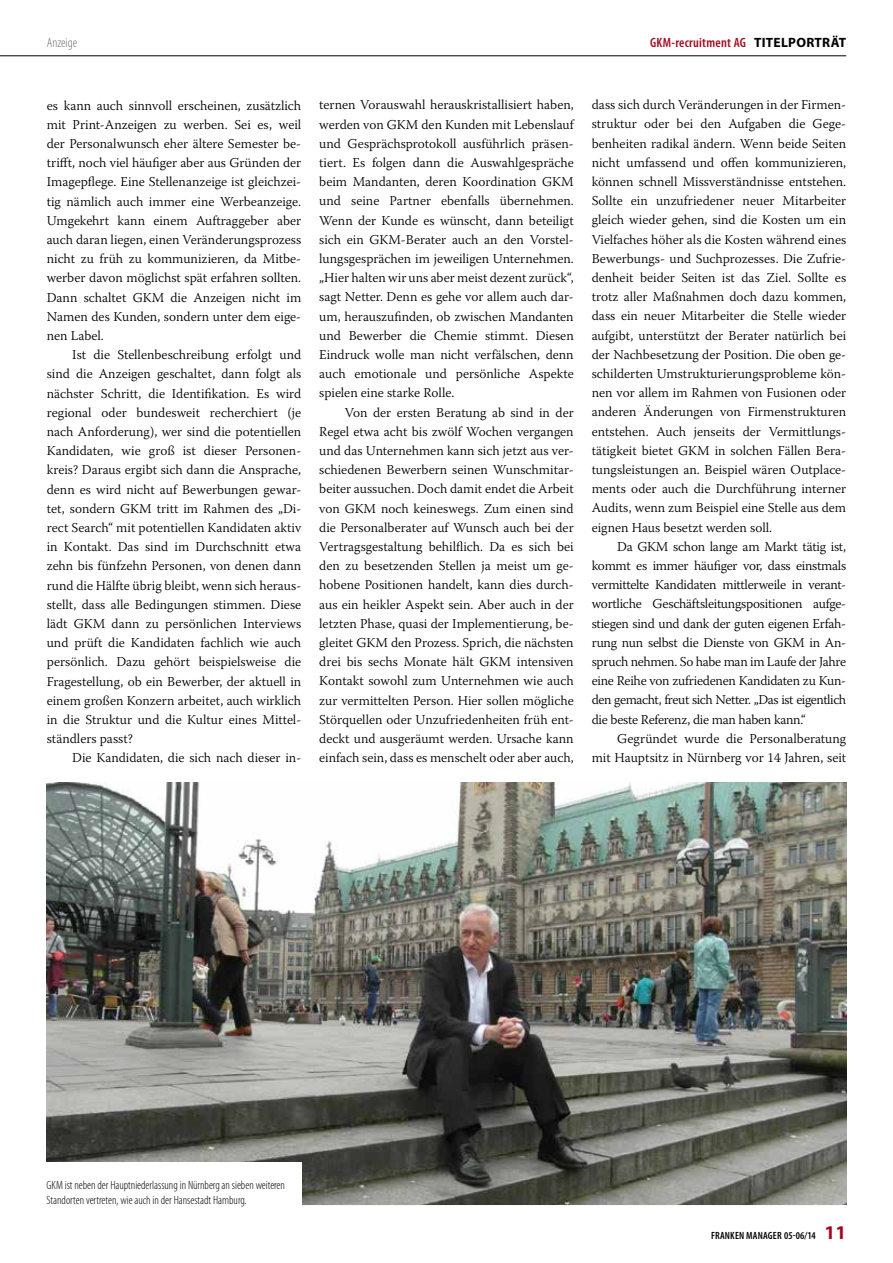
<style>
.page{position:relative;width:893px;height:1263px;background:#fff}
.page>*{position:absolute;margin:0;border:0;box-sizing:border-box;transform-origin:0 0}
.t1{font:300 13.5px/19.2px "Warnock Pro";color:#000;text-align:justify}
.t2{font:600 condensed 13.5px "Myriad Pro";letter-spacing:.02em;color:#a00c1f}
.t3{font:300 condensed 13.5px "Myriad Pro";color:#6f6f6e}
.t4{font:300 condensed 12px/15px "Myriad Pro";color:#000}
.t5{font:600 condensed 10.5px "Myriad Pro";letter-spacing:.02em;color:#000}
.s1{font-weight:700;font-stretch:normal;color:#000}
.s2{font-weight:700;font-stretch:normal;font-size:19.5px;color:#a00c1f}
</style>
<div class="page">
<hr style="left:47px;top:1204px;width:799px;height:1px;background:#000">
<hr style="left:0;top:55px;width:846px;height:1px;background:#000">
<img style="left:47px;top:782px;width:799px;height:422px">
<div style="left:42px;top:1162px;width:260px;height:43px;background:#fff"></div>
<p class="t3" style="left:47px;top:34px;width:32px">Anzeige</p>
<p class="t2" style="left:650px;top:34px;width:197px">GKM-recruitment AG <span class="s1">TITELPORTRÄT</span></p>
<p class="t1" style="left:47px;top:95px;width:256px">es kann auch sinnvoll erscheinen, zusätzlich mit Print-Anzeigen zu werben. Sei es, weil der Personalwunsch eher ältere Semester be&shy;trifft, noch viel häufiger aber aus Gründen der Imagepflege. Eine Stellenanzeige ist gleichzei&shy;tig nämlich auch immer eine Werbeanzeige.<br>Umgekehrt kann einem Auftraggeber aber auch daran liegen, einen Veränderungsprozess nicht zu früh zu kommunizieren, da Mitbe&shy;werber davon möglichst spät erfahren sollten.<br>Dann schaltet GKM die Anzeigen nicht im Namen des Kunden, sondern unter dem eige&shy;nen Label.</p>
<p class="t1" style="left:47px;top:345px;width:256px;text-indent:26px">Ist die Stellenbeschreibung erfolgt und sind die Anzeigen geschaltet, dann folgt als nächster Schritt, die Identifikation. Es wird regional oder bundesweit recherchiert (je nach Anforderung), wer sind die potentiellen Kandidaten, wie groß ist dieser Personen&shy;kreis? Daraus ergibt sich dann die Ansprache, denn es wird nicht auf Bewerbungen gewar&shy;tet, sondern GKM tritt im Rahmen des „Di&shy;rect Search“ mit potentiellen Kandidaten aktiv in Kontakt. Das sind im Durchschnitt etwa zehn bis fünfzehn Personen, von denen dann rund die Hälfte übrig bleibt, wenn sich heraus&shy;stellt, dass alle Bedingungen stimmen. Diese lädt GKM dann zu persönlichen Interviews und prüft die Kandidaten fachlich wie auch persönlich. Dazu gehört beispielsweise die Fragestellung, ob ein Bewerber, der aktuell in einem großen Konzern arbeitet, auch wirklich in die Struktur und die Kultur eines Mittel&shy;ständlers passt?</p>
<p class="t1" style="left:72px;top:748px;width:230px">Die Kandidaten, die sich nach dieser in-</p>
<p class="t1" style="left:319px;top:95px;width:256px">ternen Vorauswahl herauskristallisiert haben, werden von GKM den Kunden mit Lebenslauf und Gesprächsprotokoll ausführlich präsen&shy;tiert. Es folgen dann die Auswahlgespräche beim Mandanten, deren Koordination GKM und seine Partner ebenfalls übernehmen.<br>Wenn der Kunde es wünscht, dann beteiligt sich ein GKM-Berater auch an den Vorstel&shy;lungsgesprächen im jeweiligen Unternehmen. „Hier halten wir uns aber meist dezent zurück“, sagt Netter. Denn es gehe vor allem auch dar&shy;um, herauszufinden, ob zwischen Mandanten und Bewerber die Chemie stimmt. Diesen Eindruck wolle man nicht verfälschen, denn auch emotionale und persönliche Aspekte spielen eine starke Rolle.</p>
<p class="t1" style="left:319px;top:402px;width:256px;text-indent:26px">Von der ersten Beratung ab sind in der Regel etwa acht bis zwölf Wochen vergangen und das Unternehmen kann sich jetzt aus ver&shy;schiedenen Bewerbern seinen Wunschmitar&shy;beiter aussuchen. Doch damit endet die Arbeit von GKM noch keineswegs. Zum einen sind die Personalberater auf Wunsch auch bei der Vertragsgestaltung behilflich. Da es sich bei den zu besetzenden Stellen ja meist um ge&shy;hobene Positionen handelt, kann dies durch&shy;aus ein heikler Aspekt sein. Aber auch in der letzten Phase, quasi der Implementierung, be&shy;gleitet GKM den Prozess. Sprich, die nächsten drei bis sechs Monate hält GKM intensiven Kontakt sowohl zum Unternehmen wie auch zur vermittelten Person. Hier sollen mögliche Störquellen oder Unzufriedenheiten früh ent&shy;deckt und ausgeräumt werden. Ursache kann einfach sein, dass es menschelt oder aber auch,</p>
<p class="t1" style="left:592px;top:95px;width:256px">dass sich durch Veränderungen in der Firmen&shy;struktur oder bei den Aufgaben die Gege&shy;benheiten radikal ändern. Wenn beide Seiten nicht umfassend und offen kommunizieren, können schnell Missverständnisse entstehen.<br>Sollte ein unzufriedener neuer Mitarbeiter gleich wieder gehen, sind die Kosten um ein Vielfaches höher als die Kosten während eines Bewerbungs- und Suchprozesses. Die Zufrie&shy;denheit beider Seiten ist das Ziel. Sollte es trotz aller Maßnahmen doch dazu kommen, dass ein neuer Mitarbeiter die Stelle wieder aufgibt, unterstützt der Berater natürlich bei der Nachbesetzung der Position. Die oben ge&shy;schilderten Umstrukturierungsprobleme kön&shy;nen vor allem im Rahmen von Fusionen oder anderen Änderungen von Firmenstrukturen entstehen. Auch jenseits der Vermittlungs&shy;tätigkeit bietet GKM in solchen Fällen Bera&shy;tungsleistungen an. Beispiel wären Outplace&shy;ments oder auch die Durchführung interner Audits, wenn zum Beispiel eine Stelle aus dem eignen Haus besetzt werden soll.</p>
<p class="t1" style="left:592px;top:537px;width:256px;text-indent:26px">Da GKM schon lange am Markt tätig ist, kommt es immer häufiger vor, dass einstmals vermittelte Kandidaten mittlerweile in verant&shy;wortliche Geschäftsleitungspositionen aufge&shy;stiegen sind und dank der guten eigenen Erfah&shy;rung nun selbst die Dienste von GKM in An&shy;spruch nehmen. So habe man im Laufe der Jahre eine Reihe von zufriedenen Kandidaten zu Kun&shy;den gemacht, freut sich Netter. „Das ist eigentlich die beste Referenz, die man haben kann.“</p>
<p class="t1" style="left:592px;top:728px;width:256px;text-align:right">Gegründet wurde die Personalberatung<br>mit Hauptsitz in Nürnberg vor 14 Jahren, seit</p>
<p class="t4" style="left:47px;top:1177px;width:240px">GKM ist neben der Hauptniederlassung in Nürnberg an sieben weiteren<br>Standorten vertreten, wie auch in der Hansestadt Hamburg.</p>
<p class="t5" style="left:711px;top:1229px;width:137px">Franken MANAGER 05-06/14 <span class="s2">11</span></p>
</div>
